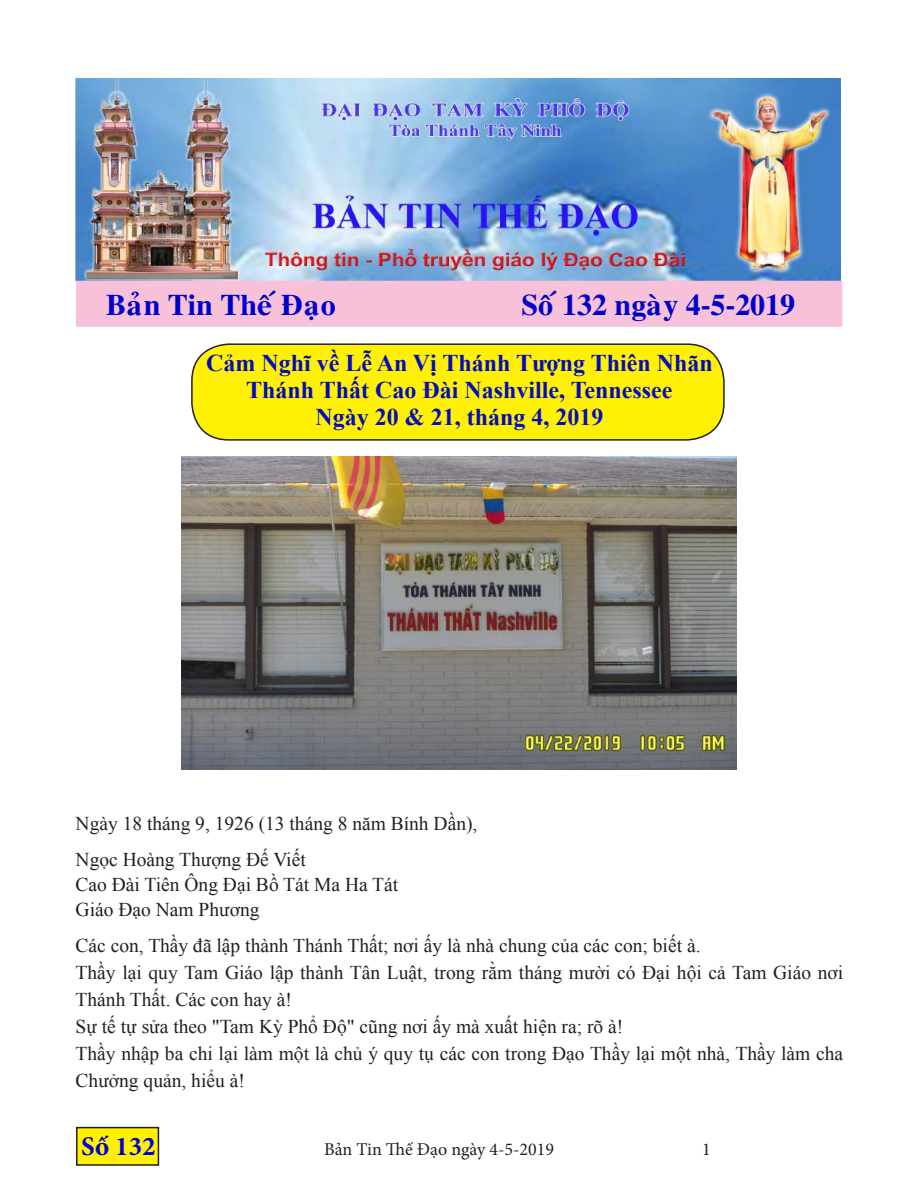
<style>
.page{position:relative;width:918px;height:1188px;background:#fff}
.page>*{position:absolute;margin:0;border:0;box-sizing:border-box;transform-origin:0 0}
.t1{font:30px "VNI Times Bold";color:#00c}
.t2{font:700 27px "Minion Pro";color:#00c}
.t3{font:700 24px/27px "Times New Roman";color:#030cbd;text-align:center}
.t4{font:19.5px/27px "Times New Roman";color:#231f20}
.t5{font:18px "Minion Pro";color:#231f20}
</style>
<div class="page">
<div style="left:77px;top:1128px;width:81px;height:37px;background:#fff101"></div>
<div style="left:76px;top:1127px;width:83px;height:39px;border:2px solid #231f20"></div>
<div style="left:192px;top:344px;width:532px;height:96px;background:#fff101;border-radius:37px"></div>
<div style="left:191px;top:343px;width:534px;height:98px;border:2px solid #231f20;border-radius:37px"></div>
<img style="left:76px;top:78px;width:765px;height:203px">
<div style="left:76px;top:281px;width:766px;height:46px;background:#f7c1d9"></div>
<img style="left:181px;top:457px;width:556px;height:313px">
<h1 class="t1" style="left:106px;top:281px;width:232px">Baûn Tin Theá Ñaïo</h1>
<h1 class="t1" style="left:522px;top:281px;width:275px">Soá 132 ngaøy 4-5-2019</h1>
<p class="t3" style="left:206px;top:349px;width:508px">Cảm Nghĩ về Lễ An Vị Thánh Tượng Thiên Nhãn<br>Thánh Thất Cao Đài Nashville, Tennessee<br>Ngày 20 &amp; 21, tháng 4, 2019</p>
<p class="t4" style="left:76px;top:805px;width:403px;line-height:36px">Ngày 18 tháng 9, 1926 (13 tháng 8 năm Bính Dần),<br>Ngọc Hoàng Thượng Ðế Viết</p>
<p class="t4" style="left:76px;top:872px;width:324px;line-height:25.2px">Cao Ðài Tiên Ông Ðại Bồ Tát Ma Ha Tát<br>Giáo Ðạo Nam Phương</p>
<p class="t4" style="left:76px;top:932px;width:769px">Các con, Thầy đã lập thành Thánh Thất; nơi ấy là nhà chung của các con; biết à.<br>Thầy lại quy Tam Giáo lập thành Tân Luật, trong rằm tháng mười có Đại hội cả Tam Giáo nơi Thánh Thất. Các con hay à!<br>Sự tế tự sửa theo "Tam Kỳ Phổ Ðộ" cũng nơi ấy mà xuất hiện ra; rõ à!<br>Thầy nhập ba chi lại làm một là chủ ý quy tụ các con trong Ðạo Thầy lại một nhà, Thầy làm cha Chưởng quản, hiểu à!</p>
<h2 class="t2" style="left:81px;top:1128px;width:76px">Số 132</h2>
<p class="t5" style="left:324px;top:1138px;width:232px">Bản Tin Thế Đạo ngày 4-5-2019</p>
<p class="t5" style="left:702px;top:1138px;width:10px">1</p>
</div>
